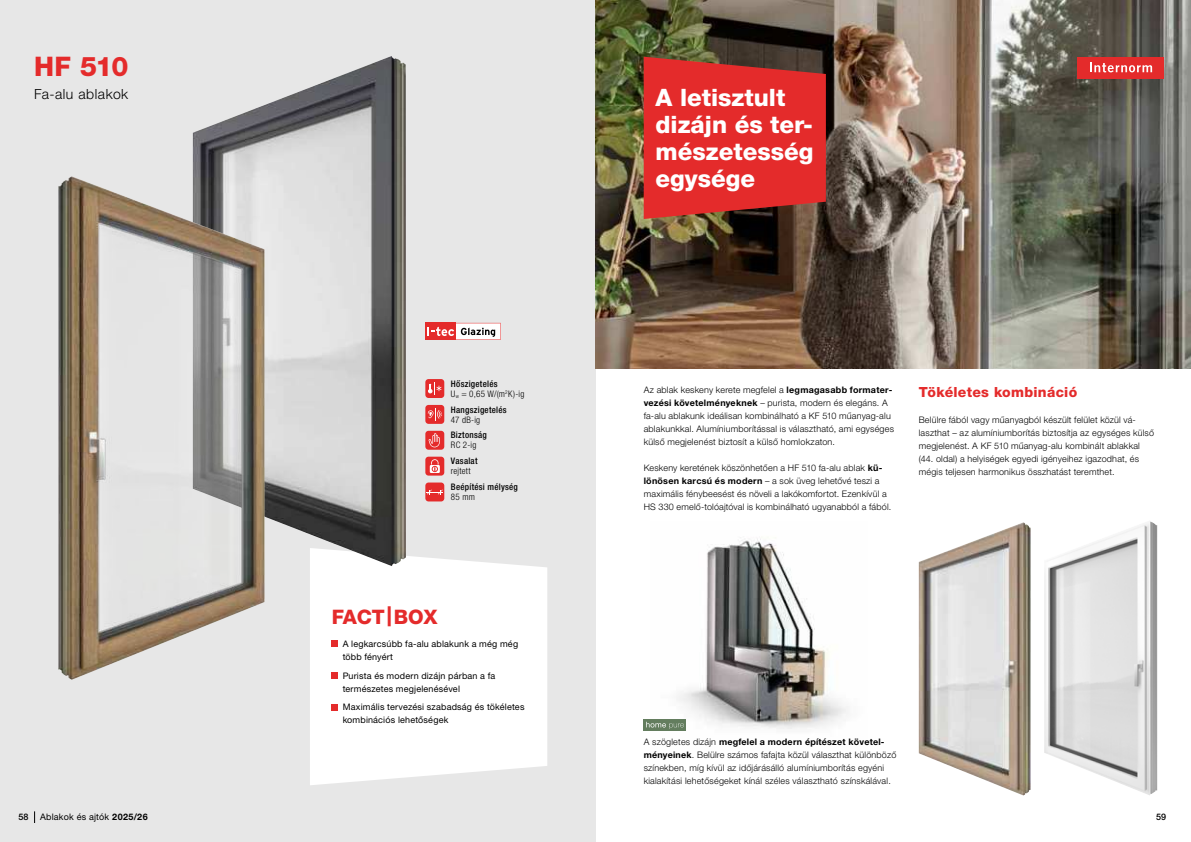
<style>
.page{position:relative;width:1191px;height:842px;background:#fff}
.page>*{position:absolute;margin:0;border:0;box-sizing:border-box;transform-origin:0 0}
.t1{font:800 27px "Helvetica Neue LT Pro";color:#e42b2b}
.t2{font:800 24px/27px "Helvetica Neue LT Pro";color:#fff}
.t3{font:800 20px "Helvetica Neue LT Pro";letter-spacing:-.01em;color:#e42b2b}
.t4{font:800 14px "Helvetica Neue LT Pro";letter-spacing:.02em;color:#e42b2b}
.t5{font:300 14px "Helvetica Neue LT Pro";letter-spacing:.04em;color:#000}
.t6{font:300 9px/13px "Helvetica Neue LT Pro";letter-spacing:.02em;color:#000}
.t7{font:9px/13px "Helvetica Neue LT Pro";letter-spacing:.02em;color:#000}
.t8{font:300 condensed 9px/10px "Helvetica Neue LT Pro";letter-spacing:.02em;color:#000}
.t9{font:500 condensed 9px "Helvetica Neue LT Pro";letter-spacing:.03em;color:#000}
.t10{font:500 9px "Helvetica Neue LT Pro";color:#000}
.s1{font-weight:500}
.s2{font-weight:700}
</style>
<div class="page">
<div style="left:0;top:0;width:595px;height:842px;background:#e7e7e7"></div>
<div style="left:310px;top:556px;width:237px;height:229px;background:#fff"></div>
<svg style="left:331px;top:641px;width:6px;height:6px"></svg>
<div style="left:331px;top:672px;width:6px;height:7px;background:#e42b2b"></div>
<svg style="left:331px;top:704px;width:6px;height:6px"></svg>
<img style="left:595px;top:0;width:595px;height:369px">
<img style="left:650px;top:538px;width:198px;height:193px">
<div style="left:643px;top:719px;width:43px;height:11px;background:#637d5e"></div>
<svg style="left:646px;top:722px;width:38px;height:7px"></svg>
<img style="left:918px;top:522px;width:112px;height:273px">
<img style="left:1044px;top:521px;width:113px;height:274px">
<svg style="left:643px;top:57px;width:183px;height:162px;background:#d32d2b"></svg>
<div style="left:425px;top:431px;width:19px;height:19px;background:#e42b2b;border-radius:3px"></div>
<svg style="left:428px;top:433px;width:12px;height:14px"></svg>
<div style="left:425px;top:457px;width:19px;height:19px;background:#e42b2b;border-radius:3px"></div>
<svg style="left:430px;top:459px;width:10px;height:14px"></svg>
<div style="left:425px;top:379px;width:19px;height:19px;background:#e42b2b;border-radius:3px"></div>
<svg style="left:428px;top:382px;width:13px;height:13px"></svg>
<div style="left:425px;top:405px;width:19px;height:19px;background:#e42b2b;border-radius:3px"></div>
<svg style="left:427px;top:408px;width:15px;height:13px"></svg>
<div style="left:425px;top:482px;width:19px;height:19px;background:#e42b2b;border-radius:3px"></div>
<svg style="left:426px;top:489px;width:17px;height:5px"></svg>
<div style="left:425px;top:323px;width:31px;height:17px;background:#e42b2b"></div>
<svg style="left:427px;top:323px;width:74px;height:17px"></svg>
<img style="left:193px;top:56px;width:213px;height:510px">
<img style="left:58px;top:176px;width:206px;height:504px">
<svg style="left:34px;top:811px;width:1px;height:12px"></svg>
<div style="left:1077px;top:57px;width:87px;height:21px;background:#e42b2b"></div>
<svg style="left:1090px;top:63px;width:62px;height:9px"></svg>
<h1 class="t1" style="left:34px;top:51px;width:96px">HF 510</h1>
<h3 class="t5" style="left:34px;top:86px;width:96px">Fa-alu ablakok</h3>
<p class="t8" style="left:451px;top:379px;width:75px"><span class="s1">Hőszigetelés<br></span>U<sub>w</sub> = 0,65 W/(m<sup>2</sup>K)-ig</p>
<p class="t9" style="left:451px;top:406px;width:57px">Hangszigetelés</p>
<p class="t8" style="left:451px;top:415px;width:31px">47 dB-ig</p>
<p class="t9" style="left:451px;top:431px;width:37px">Biztonság</p>
<p class="t8" style="left:451px;top:441px;width:27px">RC 2-ig</p>
<p class="t9" style="left:451px;top:457px;width:28px">Vasalat</p>
<p class="t8" style="left:451px;top:466px;width:21px">rejtett</p>
<p class="t9" style="left:451px;top:483px;width:69px">Beépítési mélység</p>
<p class="t8" style="left:451px;top:492px;width:26px">85 mm</p>
<h3 class="t3" style="left:332px;top:606px;width:107px">FACT|BOX</h3>
<p class="t7" style="left:343px;top:637px;width:177px">A legkarcsúbb fa-alu ablakunk a még még több fényért</p>
<p class="t7" style="left:343px;top:669px;width:154px">Purista és modern dizájn párban a fa természetes megjelenésével</p>
<p class="t7" style="left:343px;top:701px;width:183px">Maximális tervezési szabadság és tökéletes kombinációs lehetőségek</p>
<h2 class="t2" style="left:655px;top:84px;width:159px">A letisztult dizájn és ter&shy;mészetesség egysége</h2>
<p class="t6" style="left:643px;top:384px;width:252px">Az ablak keskeny kerete megfelel a <span class="s2">legmagasabb formater&shy;vezési követelményeknek</span> – purista, modern és elegáns. A fa-alu ablakunk ideálisan kombinálható a KF 510 műanyag-alu ablakunkkal. Alumíniumborítással is választható, ami egységes külső megjelenést biztosít a külső homlokzaton.</p>
<p class="t6" style="left:643px;top:462px;width:249px">Keskeny keretének köszönhetően a HF 510 fa-alu ablak <span class="s2">kü&shy;lönösen karcsú és modern</span> – a sok üveg lehetővé teszi a maximális fénybeesést és növeli a lakókomfortot. Ezenkívül a HS 330 emelő-tolóajtóval is kombinálható ugyanabból a fából.</p>
<h3 class="t4" style="left:918px;top:384px;width:160px">Tökéletes kombináció</h3>
<p class="t6" style="left:918px;top:413px;width:237px">Belülre fából vagy műanyagból készült felület közül vá&shy;laszthat – az alumíniumborítás biztosítja az egységes külső megjelenést. A KF 510 műanyag-alu kombinált ablakkal (44. oldal) a helyiségek egyedi igényeihez igazodhat, és mégis teljesen harmonikus összhatást teremthet.</p>
<p class="t6" style="left:643px;top:735px;width:254px">A szögletes dizájn <span class="s2">megfelel a modern építészet követel&shy;ményeinek</span>. Belülre számos fafajta közül választhat különböző színekben, míg kívül az időjárásálló alumíniumborítás egyéni kialakítási lehetőségeket kínál széles választható színskálával.</p>
<p class="t10" style="left:18px;top:812px;width:12px">58</p>
<p class="t7" style="left:40px;top:811px;width:109px">Ablakok és ajtók <span class="s2">2025/26</span></p>
<p class="t10" style="left:1156px;top:812px;width:12px">59</p>
</div>
